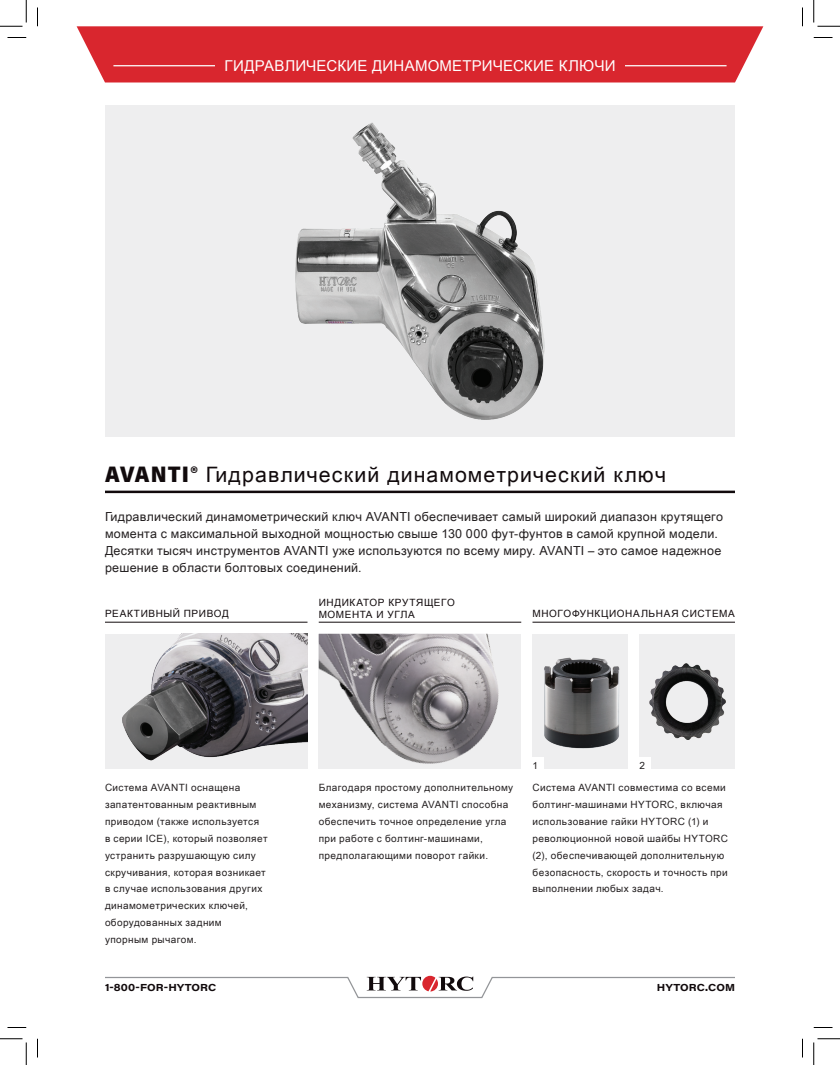
<style>
.page{position:relative;width:840px;height:1065px;background:#fff}
.page>*{position:absolute;margin:0;border:0;box-sizing:border-box;transform-origin:0 0}
.t1{font:21.25px "Arial Unicode MS";letter-spacing:.05em;color:#110a0c}
.t2{font:15px "Arial Unicode MS";letter-spacing:.01em;color:#fff}
.t3{font:12.5px/16.9px "Arial Unicode MS";letter-spacing:.02em;color:#231f20}
.t4{font:10px/16.9px "Arial Unicode MS";letter-spacing:.04em;color:#231f20}
.t5{font:10px/12px "Arial Unicode MS";letter-spacing:.055em;color:#110a0c}
.t6{font:700 10px "Acumin Pro Wide";letter-spacing:.005em;color:#110a0c}
.s1{font-family:"Acumin Pro Semi Cond";font-weight:900;font-size:22.5px}
</style>
<div class="page">
<svg style="left:105px;top:976px;width:630px;height:23px"></svg>
<svg style="left:77px;top:26px;width:686px;height:56px;background:#db3139"></svg>
<hr style="left:113px;top:65px;width:614px;height:1px;background:#fff">
<div style="left:215px;top:60px;width:410px;height:11px;background:#d9262e"></div>
<hr style="left:105px;top:491px;width:630px;height:2px;background:#110a0c">
<hr style="left:105px;top:622px;width:203px;height:1px;background:#110a0c">
<hr style="left:319px;top:622px;width:202px;height:1px;background:#110a0c">
<hr style="left:532px;top:622px;width:203px;height:1px;background:#110a0c">
<div style="left:105px;top:634px;width:203px;height:135px;background:#eeeeef"></div>
<img style="left:122px;top:634px;width:186px;height:127px">
<div style="left:639px;top:634px;width:96px;height:135px;background:#eeeeef"></div>
<img style="left:649px;top:663px;width:76px;height:77px">
<div style="left:532px;top:634px;width:96px;height:135px;background:#eeeeef"></div>
<img style="left:532px;top:657px;width:88px;height:101px">
<div style="left:532px;top:758px;width:12px;height:11px;background:#fff"></div>
<div style="left:639px;top:758px;width:12px;height:11px;background:#fff"></div>
<div style="left:105px;top:105px;width:630px;height:332px;background:#eeeeef"></div>
<img style="left:295px;top:123px;width:250px;height:296px">
<img style="left:319px;top:634px;width:202px;height:135px">
<svg style="left:8px;top:37px;width:18px;height:1px"></svg>
<svg style="left:814px;top:37px;width:18px;height:1px"></svg>
<svg style="left:8px;top:1027px;width:18px;height:1px"></svg>
<svg style="left:814px;top:1027px;width:18px;height:1px"></svg>
<svg style="left:37px;top:8px;width:1px;height:18px"></svg>
<svg style="left:37px;top:1039px;width:1px;height:19px"></svg>
<svg style="left:802px;top:8px;width:1px;height:18px"></svg>
<svg style="left:802px;top:1039px;width:1px;height:19px"></svg>
<svg style="left:0;top:0;width:27px;height:27px"></svg>
<svg style="left:0;top:1038px;width:27px;height:27px"></svg>
<svg style="left:813px;top:0;width:27px;height:27px"></svg>
<svg style="left:813px;top:1038px;width:27px;height:27px"></svg>
<h2 class="t2" style="left:224px;top:55px;width:393px">ГИДРАВЛИЧЕСКИЕ ДИНАМОМЕТРИЧЕСКИЕ КЛЮЧИ</h2>
<h1 class="t1" style="left:105px;top:459px;width:563px"><span class="s1">AVANTI®</span> Гидравлический динамометрический ключ</h1>
<p class="t3" style="left:105px;top:508px;width:620px">Гидравлический динамометрический ключ AVANTI обеспечивает самый широкий диапазон крутящего момента с максимальной выходной мощностью свыше 130 000 фут-фунтов в самой крупной модели.<br>Десятки тысяч инструментов AVANTI уже используются по всему миру. AVANTI – это самое надежное решение в области болтовых соединений.</p>
<p class="t5" style="left:105px;top:608px;width:125px">РЕАКТИВНЫЙ ПРИВОД</p>
<p class="t5" style="left:319px;top:596px;width:138px">ИНДИКАТОР КРУТЯЩЕГО<br>МОМЕНТА И УГЛА</p>
<p class="t5" style="left:532px;top:608px;width:204px">МНОГОФУНКЦИОНАЛЬНАЯ СИСТЕМА</p>
<p class="t4" style="left:533px;top:757px;width:7px">1</p>
<p class="t4" style="left:639px;top:757px;width:7px">2</p>
<p class="t4" style="left:105px;top:779px;width:164px">Система AVANTI оснащена запатентованным реактивным приводом (также используется<br>в серии ICE), который позволяет устранить разрушающую силу скручивания, которая возникает в случае использования других динамометрических ключей, оборудованных задним упорным рычагом.</p>
<p class="t4" style="left:319px;top:779px;width:196px">Благодаря простому дополнительному механизму, система AVANTI способна обеспечить точное определение угла при работе с болтинг-машинами, предполагающими поворот гайки.</p>
<p class="t4" style="left:532px;top:779px;width:197px">Система AVANTI совместима со всеми болтинг-машинами HYTORC, включая использование гайки HYTORC (1) и революционной новой шайбы HYTORC (2), обеспечивающей дополнительную безопасность, скорость и точность при выполнении любых задач.</p>
<p class="t6" style="left:105px;top:980px;width:113px">1-800-FOR-HYTORC</p>
<p class="t6" style="left:657px;top:980px;width:80px">HYTORC.COM</p>
</div>
